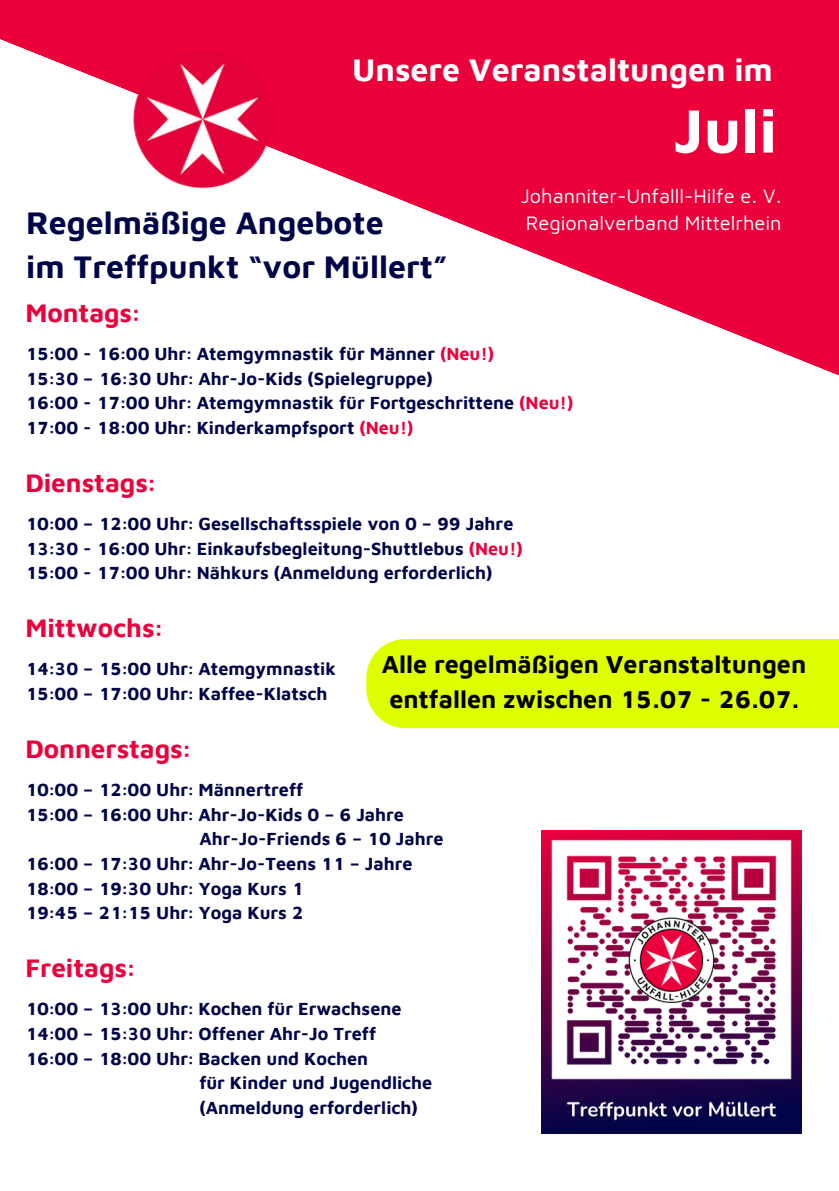
<style>
.page{position:relative;width:839px;height:1191px;background:#fff}
.page>*{position:absolute;margin:0;border:0;box-sizing:border-box;transform-origin:0 0}
.t1{font:700 63px "Maven Johanniter";color:#fff}
.t2{font:700 32px "Maven Johanniter";color:#000548}
.t3{font:700 32px "Maven Johanniter";color:#fff}
.t4{font:700 26px "Maven Johanniter";color:#eb003c}
.t5{font:700 25px/34.4px "Maven Johanniter";color:#000;text-align:center}
.t6{font:20px "Maven Johanniter";color:#fff}
.t7{font:700 18px "Maven Johanniter";color:#000548}
.s1{color:#eb003c}
</style>
<div class="page">
<svg style="left:0;top:0;width:838px;height:375px;fill:#eb003c"></svg>
<img style="left:76px;top:0;width:253px;height:246px">
<div style="left:366px;top:639px;width:472px;height:89px;background:#deff00"></div>
<img style="left:541px;top:831px;width:260px;height:303px">
<p class="t3" style="left:352px;top:51px;width:422px">Unsere Veranstaltungen im</p>
<p class="t1" style="left:673px;top:94px;width:105px">Juli</p>
<p class="t6" style="left:520px;top:184px;width:262px">Johanniter-Unfalll-Hilfe e. V.</p>
<h3 class="t2" style="left:26px;top:204px;width:359px">Regelmäßige Angebote</h3>
<p class="t6" style="left:526px;top:211px;width:257px">Regionalverband Mittelrhein</p>
<h3 class="t2" style="left:26px;top:248px;width:423px">im Treffpunkt “vor Müllert”</h3>
<h2 class="t4" style="left:25px;top:298px;width:116px">Montags:</h2>
<h1 class="t7" style="left:25px;top:343px;width:470px">15:00 - 16:00 Uhr: Atemgymnastik für Männer <span class="s1">(Neu!)</span></h1>
<h4 class="t7" style="left:25px;top:368px;width:409px">15:30 – 16:30 Uhr: Ahr-Jo-Kids (Spielegruppe)</h4>
<h2 class="t7" style="left:25px;top:393px;width:549px">16:00 - 17:00 Uhr: Atemgymnastik für Fortgeschrittene <span class="s1">(Neu!)</span></h2>
<h3 class="t7" style="left:25px;top:417px;width:390px">17:00 - 18:00 Uhr: Kinderkampfsport <span class="s1">(Neu!)</span></h3>
<p class="t4" style="left:25px;top:468px;width:132px">Dienstags:</p>
<p class="t7" style="left:25px;top:513px;width:489px">10:00 – 12:00 Uhr: Gesellschaftsspiele von 0 – 99 Jahre</p>
<p class="t7" style="left:25px;top:538px;width:499px">13:30 - 16:00 Uhr: Einkaufsbegleitung-Shuttlebus <span class="s1">(Neu!)</span></p>
<p class="t7" style="left:25px;top:563px;width:468px">15:00 - 17:00 Uhr: Nähkurs (Anmeldung erforderlich)</p>
<h3 class="t4" style="left:25px;top:613px;width:139px">Mittwochs:</h3>
<p class="t7" style="left:25px;top:659px;width:312px">14:30 – 15:00 Uhr: Atemgymnastik</p>
<p class="t7" style="left:25px;top:683px;width:303px">15:00 – 17:00 Uhr: Kaffee-Klatsch</p>
<p class="t5" style="left:382px;top:648px;width:426px">Alle regelmäßigen Veranstaltungen entfallen zwischen 15.07 - 26.07.</p>
<p class="t4" style="left:25px;top:734px;width:167px">Donnerstags:</p>
<h3 class="t7" style="left:25px;top:779px;width:279px">10:00 – 12:00 Uhr: Männertreff</h3>
<p class="t7" style="left:25px;top:804px;width:380px">15:00 – 16:00 Uhr: Ahr-Jo-Kids 0 – 6 Jahre</p>
<p class="t7" style="left:199px;top:829px;width:246px">Ahr-Jo-Friends 6 – 10 Jahre</p>
<h3 class="t7" style="left:25px;top:853px;width:388px">16:00 – 17:30 Uhr: Ahr-Jo-Teens 11 – Jahre</h3>
<p class="t7" style="left:25px;top:878px;width:280px">18:00 – 19:30 Uhr: Yoga Kurs 1</p>
<p class="t7" style="left:25px;top:903px;width:280px">19:45 – 21:15 Uhr: Yoga Kurs 2</p>
<p class="t4" style="left:25px;top:953px;width:111px">Freitags:</p>
<p class="t7" style="left:25px;top:999px;width:377px">10:00 – 13:00 Uhr: Kochen für Erwachsene</p>
<p class="t7" style="left:25px;top:1023px;width:352px">14:00 – 15:30 Uhr: Offener Ahr-Jo Treff</p>
<p class="t7" style="left:25px;top:1048px;width:344px">16:00 – 18:00 Uhr: Backen und Kochen</p>
<h3 class="t7" style="left:199px;top:1073px;width:234px">für Kinder und Jugendliche</h3>
<p class="t7" style="left:199px;top:1097px;width:220px">(Anmeldung erforderlich)</p>
</div>
